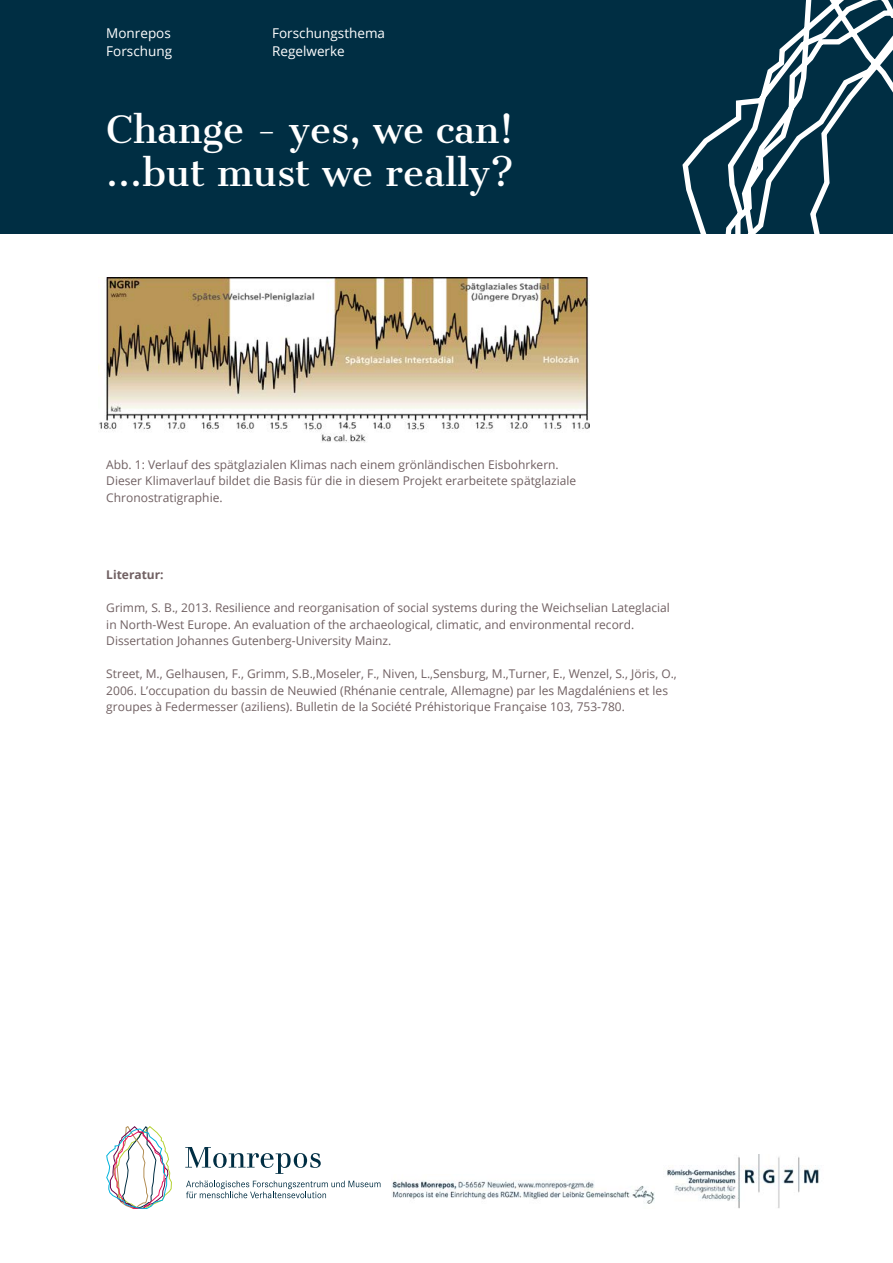
<style>
.page{position:relative;width:893px;height:1263px;background:#fff}
.page>*{position:absolute;margin:0;border:0;box-sizing:border-box;transform-origin:0 0}
.t1{font:36px/43.2px "Cantata One";color:#fff}
.t2{font:13.5px/18px "Open Sans";color:#fff}
.t3{font:12px/16.5px "Open Sans";color:#706062}
.t4{font:700 12px "Open Sans";color:#706062}
</style>
<div class="page">
<img style="left:106px;top:1126px;width:66px;height:83px">
<svg style="left:185px;top:1147px;width:136px;height:27px"></svg>
<svg style="left:186px;top:1180px;width:195px;height:18px"></svg>
<img style="left:392px;top:1180px;width:263px;height:24px">
<img style="left:667px;top:1155px;width:153px;height:54px">
<div style="left:0;top:0;width:893px;height:234px;background:#002e43"></div>
<svg style="left:682px;top:0;width:211px;height:234px"></svg>
<img style="left:99px;top:277px;width:491px;height:166px">
<p class="t2" style="left:106px;top:24px;width:67px">Monrepos<br>Forschung</p>
<p class="t2" style="left:272px;top:24px;width:114px">Forschungsthema<br>Regelwerke</p>
<h1 class="t1" style="left:106px;top:108px;width:409px">Change - yes, we can! ...but must we really?</h1>
<p class="t3" style="left:106px;top:456px;width:471px">Abb. 1: Verlauf des spätglazialen Klimas nach einem grönländischen Eisbohrkern.<br>Dieser Klimaverlauf bildet die Basis für die in diesem Projekt erarbeitete spätglaziale<br>Chronostratigraphie.</p>
<p class="t4" style="left:106px;top:566px;width:59px">Literatur:</p>
<p class="t3" style="left:106px;top:599px;width:565px">Grimm, S. B., 2013. Resilience and reorganisation of social systems during the Weichselian Lateglacial in North-West Europe. An evaluation of the archaeological, climatic, and environmental record.<br>Dissertation Johannes Gutenberg-University Mainz.</p>
<p class="t3" style="left:106px;top:665px;width:572px">Street, M., Gelhausen, F., Grimm, S.B.,Moseler, F., Niven, L.,Sensburg, M.,Turner, E., Wenzel, S., Jöris, O.,<br>2006. L’occupation du bassin de Neuwied (Rhénanie centrale, Allemagne) par les Magdaléniens et les groupes à Federmesser (aziliens). Bulletin de la Société Préhistorique Française 103, 753-780.</p>
</div>
